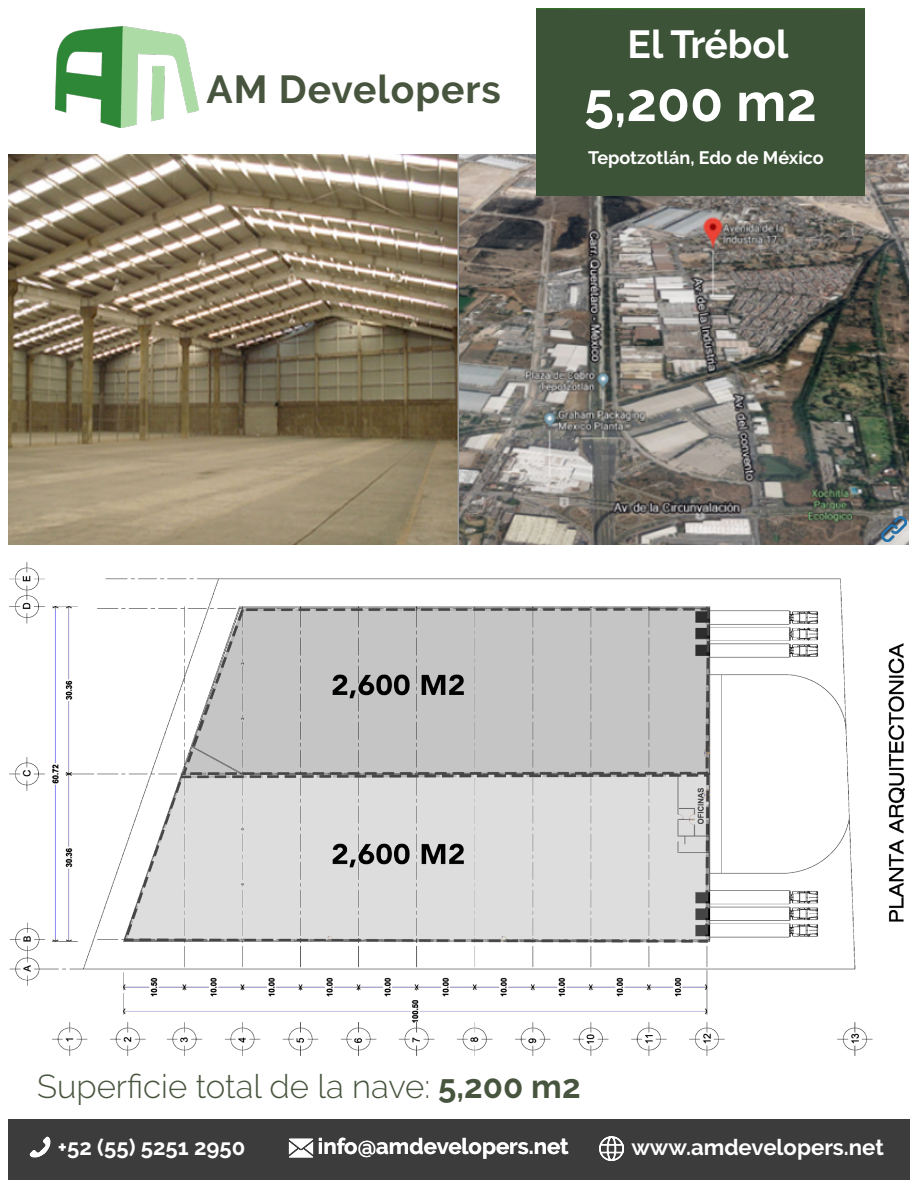
<style>
.page{position:relative;width:918px;height:1188px;background:#fff}
.page>*{position:absolute;margin:0;border:0;box-sizing:border-box;transform-origin:0 0}
.t1{font:700 54px "Raleway";color:#fff}
.t2{font:700 39px "Raleway";letter-spacing:.025em;color:#48553e}
.t3{font:700 39px "Raleway";color:#fff}
.t4{font:300 33px "Raleway";color:#48553e}
.t5{font:700 22.2px "Raleway";color:#fff}
.t6{font:700 22.05px "Raleway";color:#fff}
.t7{font:700 18px "Raleway";color:#fff}
.s1{font-weight:700}
</style>
<div class="page">
<img style="left:10px;top:562px;width:895px;height:494px">
<img style="left:9px;top:154px;width:899px;height:390px">
<img style="left:881px;top:516px;width:25px;height:25px">
<div style="left:9px;top:1120px;width:900px;height:59px;background:#3d3c3c"></div>
<img style="left:599px;top:1137px;width:24px;height:24px">
<img style="left:287px;top:1138px;width:27px;height:20px">
<img style="left:30px;top:1133px;width:24px;height:27px">
<img style="left:55px;top:26px;width:143px;height:102px">
<div style="left:537px;top:9px;width:328px;height:187px;background:#3d5338"></div>
<h2 class="t2" style="left:207px;top:67px;width:296px">AM Developers</h2>
<h2 class="t3" style="left:628px;top:22px;width:162px">El Trébol</h2>
<h1 class="t1" style="left:584px;top:71px;width:234px">5,200 m2</h1>
<p class="t7" style="left:588px;top:147px;width:237px">Tepotzotlán, Edo de México</p>
<h3 class="t4" style="left:37px;top:1067px;width:545px">Superficie total de la nave: <span class="s1">5,200 m2</span></h3>
<p class="t5" style="left:58px;top:1135px;width:189px">+52 (55) 5251 2950</p>
<p class="t6" style="left:318px;top:1134px;width:252px">info@amdevelopers.net</p>
<p class="t5" style="left:631px;top:1135px;width:254px">www.amdevelopers.net</p>
</div>
